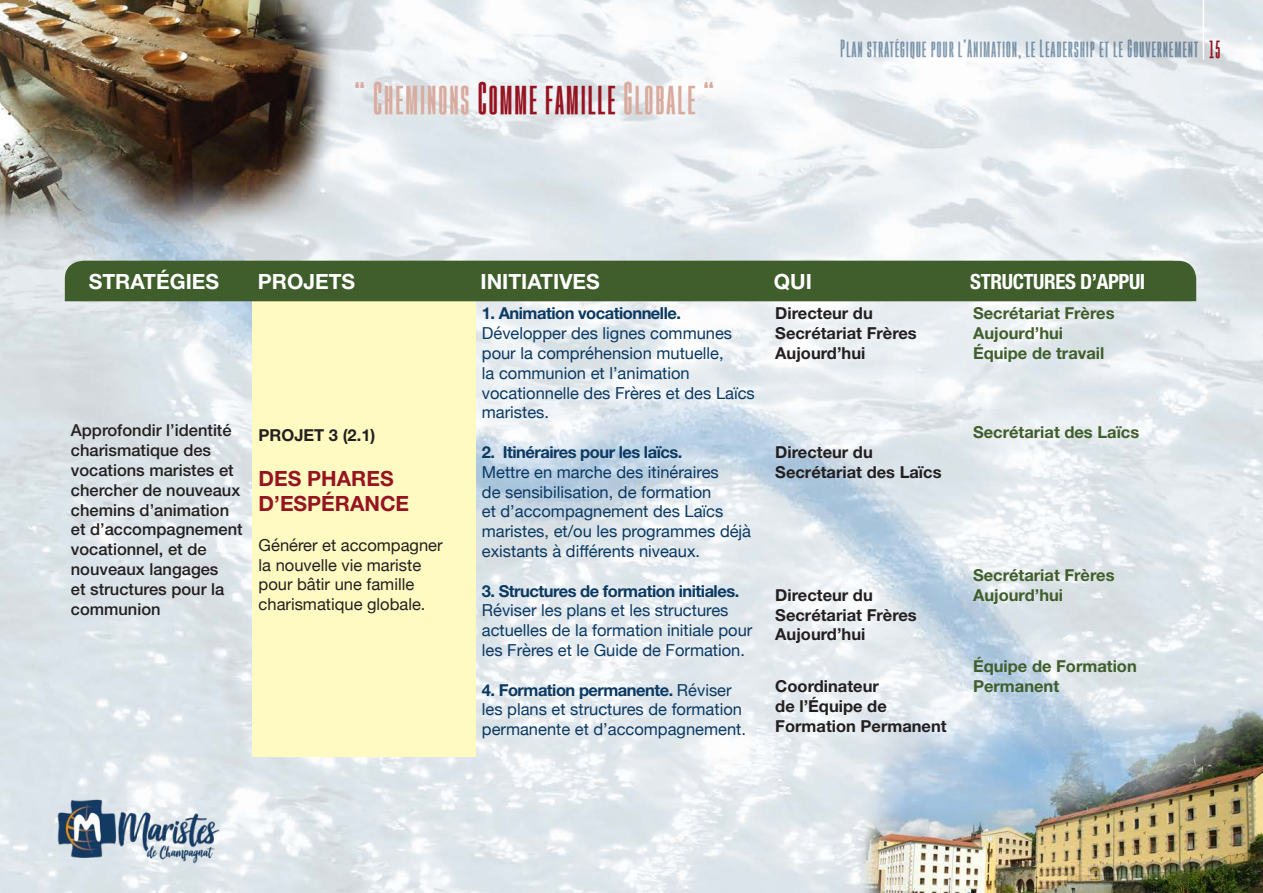
<style>
.page{position:relative;width:1263px;height:893px;background:#fff}
.page>*{position:absolute;margin:0;border:0;box-sizing:border-box;transform-origin:0 0}
.t1{font:700 33px "Gobold High";letter-spacing:.04em;color:#d9ab9e}
.t2{font:700 21px "Helvetica Neue";color:#fff}
.t3{font:700 21px "Helvetica Neue";color:#961421}
.t4{font:700 condensed 21px "Helvetica Neue";letter-spacing:-.02em;color:#fff}
.t5{font:700 18px "Gobold High";letter-spacing:.04em;color:#0a3963}
.t6{font:16.5px/19.8px "Helvetica Neue";color:#0a3963}
.t7{font:500 16.5px/19.8px "Helvetica Neue";color:#231f20}
.t8{font:700 16.5px/19.8px "Helvetica Neue";color:#231f20}
.t9{font:700 16.5px "Helvetica Neue";color:#3f5e2b}
.t10{font:16.5px/19.8px "Helvetica Neue";color:#231f20}
.s1{color:#961421}
.s2{font-weight:700}
</style>
<div class="page">
<img style="left:0;top:0;width:1263px;height:893px">
<img style="left:54px;top:791px;width:166px;height:73px">
<hr style="left:1203px;top:0;width:1px;height:60px;background:#fff">
<div style="left:253px;top:300px;width:223px;height:457px;background:#fffac1"></div>
<div style="left:65px;top:261px;width:1131px;height:40px;background:#3f5e2b"></div>
<div style="left:83px;top:261px;width:1091px;height:39px;background:#3f5e2b"></div>
<p class="t1" style="left:354px;top:78px;width:362px">“ Cheminons <span class="s1">Comme famille</span> Globale “</p>
<p class="t5" style="left:840px;top:37px;width:382px">Plan stratégique pour l’Animation, le Leadership et le Gouvernement <span class="s1">15</span></p>
<p class="t2" style="left:89px;top:268px;width:132px">STRATÉGIES</p>
<p class="t2" style="left:258px;top:268px;width:99px">PROJETS</p>
<p class="t2" style="left:480px;top:268px;width:121px">INITIATIVES</p>
<p class="t2" style="left:774px;top:268px;width:40px">QUI</p>
<p class="t4" style="left:970px;top:269px;width:177px">STRUCTURES D’APPUI</p>
<p class="t7" style="left:71px;top:420px;width:173px">Approfondir l’identité charismatique des vocations maristes et chercher de nouveaux chemins d’animation et d’accompagnement vocationnel, et de nouveaux langages<br>et structures pour la communion</p>
<p class="t8" style="left:259px;top:425px;width:118px">PROJET 3 (2.1)</p>
<p class="t3" style="left:259px;top:465px;width:136px">DES PHARES</p>
<p class="t3" style="left:259px;top:491px;width:152px">D’ESPÉRANCE</p>
<p class="t10" style="left:259px;top:536px;width:185px">Générer et accompagner la nouvelle vie mariste pour bâtir une famille charismatique globale.</p>
<p class="t6" style="left:482px;top:305px;width:274px"><span class="s2">1. Animation vocationnelle.<br></span>Développer des lignes communes pour la compréhension mutuelle,<br>la communion et l’animation vocationnelle des Frères et des Laïcs maristes.</p>
<p class="t6" style="left:482px;top:443px;width:271px"><span class="s2">2. Itinéraires pour les laïcs.<br></span>Mettre en marche des itinéraires<br>de sensibilisation, de formation<br>et d’accompagnement des Laïcs maristes, et/ou les programmes déjà existants à différents niveaux.</p>
<p class="t6" style="left:482px;top:582px;width:272px"><span class="s2">3. Structures de formation initiales.<br></span>Réviser les plans et les structures actuelles de la formation initiale pour les Frères et le Guide de Formation.</p>
<p class="t6" style="left:482px;top:681px;width:266px"><span class="s2">4. Formation permanente.</span> Réviser les plans et structures de formation permanente et d’accompagnement.</p>
<p class="t8" style="left:775px;top:303px;width:99px">Directeur du</p>
<p class="t8" style="left:775px;top:323px;width:143px">Secrétariat Frères</p>
<p class="t8" style="left:775px;top:343px;width:92px">Aujourd’hui</p>
<p class="t8" style="left:775px;top:442px;width:99px">Directeur du</p>
<p class="t8" style="left:775px;top:462px;width:168px">Secrétariat des Laïcs</p>
<p class="t8" style="left:775px;top:585px;width:99px">Directeur du</p>
<p class="t8" style="left:775px;top:604px;width:143px">Secrétariat Frères</p>
<p class="t8" style="left:775px;top:624px;width:92px">Aujourd’hui</p>
<p class="t8" style="left:775px;top:676px;width:105px">Coordinateur</p>
<p class="t8" style="left:775px;top:696px;width:173px">de l’Équipe de<br>Formation Permanent</p>
<p class="t9" style="left:973px;top:303px;width:143px">Secrétariat Frères</p>
<p class="t9" style="left:973px;top:323px;width:92px">Aujourd’hui</p>
<p class="t9" style="left:973px;top:343px;width:133px">Équipe de travail</p>
<p class="t9" style="left:973px;top:422px;width:168px">Secrétariat des Laïcs</p>
<p class="t9" style="left:973px;top:565px;width:143px">Secrétariat Frères</p>
<p class="t9" style="left:973px;top:585px;width:92px">Aujourd’hui</p>
<p class="t9" style="left:973px;top:656px;width:165px">Équipe de Formation</p>
<p class="t9" style="left:973px;top:676px;width:88px">Permanent</p>
</div>
